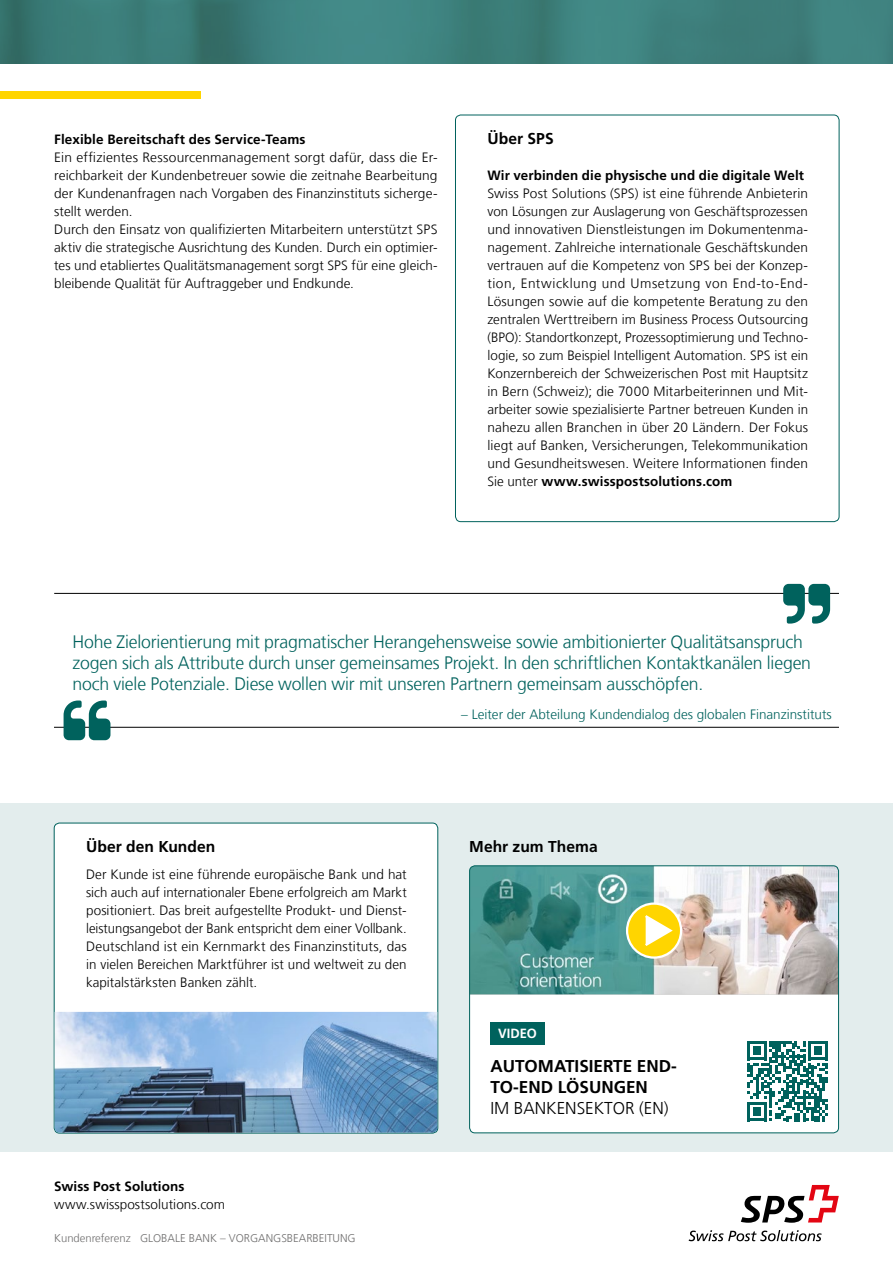
<style>
.page{position:relative;width:893px;height:1263px;background:#fff}
.page>*{position:absolute;margin:0;border:0;box-sizing:border-box;transform-origin:0 0}
.t1{font:300 18px/21px "Frutiger";letter-spacing:-.01em;color:#00625d}
.t2{font:700 17.1px/20.9px "Frutiger";color:#000}
.t3{font:300 17.1px "Frutiger";color:#000}
.t4{font:700 15.75px "Frutiger";letter-spacing:.005em;color:#000}
.t5{font:300 13.5px/18px "Frutiger";letter-spacing:.005em;color:#000;text-align:justify}
.t6{font:700 13.5px "Frutiger";letter-spacing:.01em;color:#000}
.t7{font:300 13.5px "Frutiger";color:#00625d}
.t8{font:700 13.35px "Frutiger";color:#fff}
.t9{font:300 11.25px "Frutiger";color:#706f6f}
.s1{font-weight:700}
</style>
<div class="page">
<svg style="left:689px;top:1230px;width:133px;height:11px"></svg>
<svg style="left:741px;top:1185px;width:98px;height:38px"></svg>
<div style="left:0;top:91px;width:201px;height:8px;background:#ffd500"></div>
<div style="left:0;top:803px;width:893px;height:349px;background:#e3eded"></div>
<div style="left:54px;top:823px;width:384px;height:310px;background:#fff;border-radius:5px"></div>
<img style="left:55px;top:1012px;width:382px;height:121px">
<div style="left:470px;top:866px;width:368px;height:267px;background:#fff;border-radius:5px"></div>
<img style="left:470px;top:866px;width:368px;height:128px">
<div style="left:469px;top:865px;width:370px;height:268px;border:1px solid #00625d;border-radius:5px"></div>
<svg style="left:627px;top:903px;width:54px;height:54px"></svg>
<div style="left:626px;top:902px;width:56px;height:57px;border:2px solid #fff;border-radius:50%"></div>
<svg style="left:643px;top:913px;width:32px;height:35px"></svg>
<div style="left:490px;top:1022px;width:55px;height:22px;background:#00625d"></div>
<svg style="left:747px;top:1041px;width:81px;height:80px"></svg>
<img style="left:0;top:0;width:893px;height:64px">
<hr style="left:54px;top:593px;width:785px;height:1px;background:#000">
<svg style="left:783px;top:584px;width:47px;height:40px"></svg>
<hr style="left:54px;top:727px;width:785px;height:1px;background:#000">
<svg style="left:64px;top:700px;width:46px;height:40px"></svg>
<p class="t6" style="left:54px;top:131px;width:253px">Flexible Bereitschaft des Service-Teams</p>
<p class="t5" style="left:54px;top:148px;width:385px;text-align:left">Ein effizientes Ressourcenmanagement sorgt dafür, dass die Er&shy;reichbarkeit der Kundenbetreuer sowie die zeitnahe Bearbeitung der Kundenanfragen nach Vorgaben des Finanzinstituts sicherge&shy;stellt werden.<br>Durch den Einsatz von qualifizierten Mitarbeitern unterstützt SPS aktiv die strategische Ausrichtung des Kunden. Durch ein optimier&shy;tes und etabliertes Qualitätsmanagement sorgt SPS für eine gleich&shy;bleibende Qualität für Auftraggeber und Endkunde.</p>
<p class="t4" style="left:487px;top:130px;width:68px">Über SPS</p>
<p class="t6" style="left:487px;top:167px;width:318px">Wir verbinden die physische und die digitale Welt</p>
<p class="t5" style="left:487px;top:184px;width:322px">Swiss Post Solutions (SPS) ist eine führende Anbieterin von Lösungen zur Auslagerung von Geschäftsprozessen und innovativen Dienstleistungen im Dokumentenma&shy;nagement. Zahlreiche internationale Geschäftskunden vertrauen auf die Kompetenz von SPS bei der Konzep&shy;tion, Entwicklung und Umsetzung von End-to-End-Lösungen sowie auf die kompetente Beratung zu den zentralen Werttreibern im Business Process Outsourcing (BPO): Standortkonzept, Prozessoptimierung und Techno&shy;logie, so zum Beispiel Intelligent Automation. SPS ist ein Konzernbereich der Schweizerischen Post mit Hauptsitz in Bern (Schweiz); die 7000 Mitarbeiterinnen und Mit&shy;arbeiter sowie spezialisierte Partner betreuen Kunden in nahezu allen Branchen in über 20 Ländern. Der Fokus liegt auf Banken, Versicherungen, Telekommunikation und Gesundheitswesen. Weitere Informationen finden Sie unter <span class="s1">www.swisspostsolutions.com</span></p>
<p class="t1" style="left:73px;top:631px;width:740px">Hohe Zielorientierung mit pragmatischer Herangehensweise sowie ambitionierter Qualitätsanspruch zogen sich als Attribute durch unser gemeinsames Projekt. In den schriftlichen Kontaktkanälen liegen noch viele Potenziale. Diese wollen wir mit unseren Partnern gemeinsam ausschöpfen.</p>
<p class="t7" style="left:461px;top:706px;width:372px">– Leiter der Abteilung Kundendialog des globalen Finanzinstituts</p>
<p class="t4" style="left:86px;top:838px;width:131px">Über den Kunden</p>
<p class="t4" style="left:469px;top:837px;width:130px">Mehr zum Thema</p>
<p class="t5" style="left:86px;top:865px;width:322px">Der Kunde ist eine führende europäische Bank und hat sich auch auf internationaler Ebene erfolgreich am Markt positioniert. Das breit aufgestellte Produkt- und Dienst&shy;leistungsangebot der Bank entspricht dem einer Vollbank.<br>Deutschland ist ein Kernmarkt des Finanzinstituts, das in vielen Bereichen Marktführer ist und weltweit zu den kapitalstärksten Banken zählt.</p>
<p class="t6" style="left:54px;top:1178px;width:132px">Swiss Post Solutions</p>
<p class="t5" style="left:54px;top:1195px;width:173px">www.swisspostsolutions.com</p>
<p class="t9" style="left:54px;top:1231px;width:303px">Kundenreferenz GLOBALE BANK – VORGANGSBEARBEITUNG</p>
<p class="t8" style="left:498px;top:1026px;width:40px">VIDEO</p>
<p class="t2" style="left:490px;top:1056px;width:188px">AUTOMATISIERTE END-<br>TO-END LÖSUNGEN</p>
<p class="t3" style="left:490px;top:1098px;width:180px">IM BANKENSEKTOR (EN)</p>
</div>
